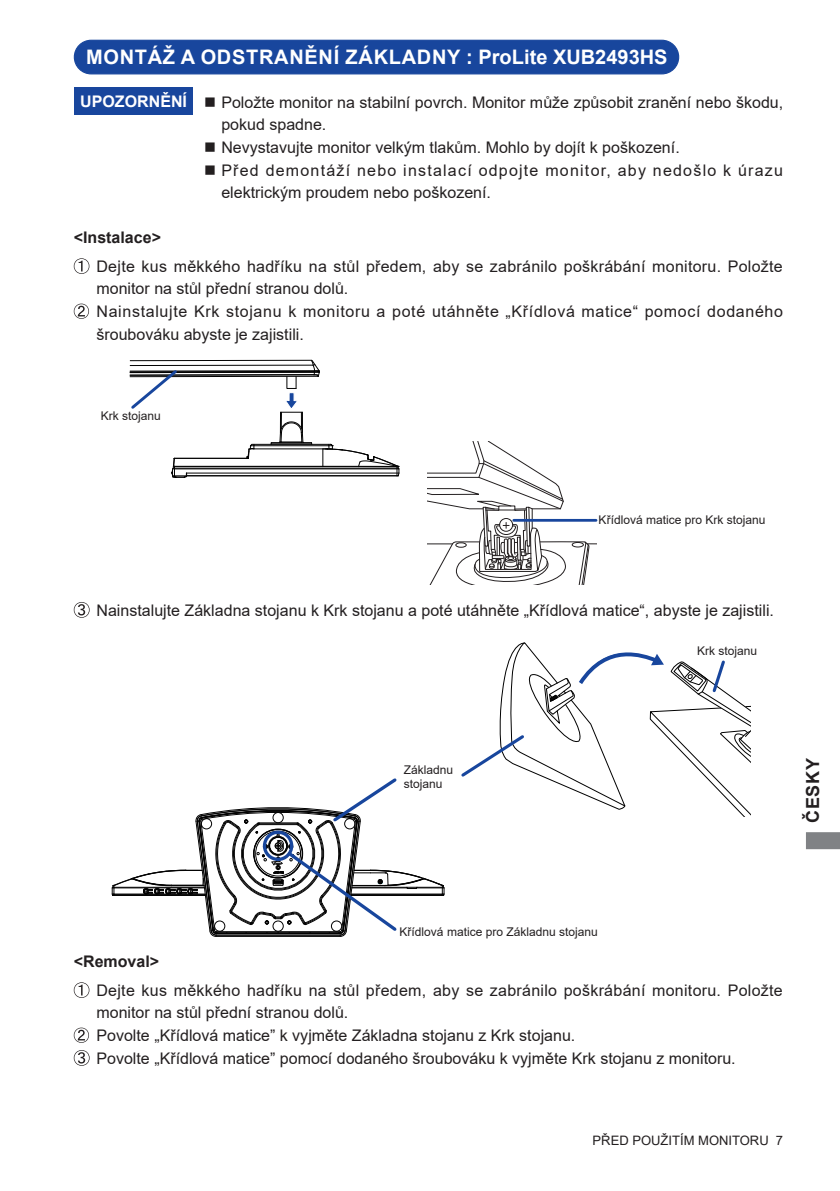
<style>
.page{position:relative;width:840px;height:1191px;background:#fff}
.page>*{position:absolute;margin:0;border:0;box-sizing:border-box;transform-origin:0 0}
.t1{font:700 20px "Arial";letter-spacing:.035em;color:#fff}
.t2{font:700 18px "Arial";letter-spacing:.035em;color:#231f20}
.t3{font:16px/22.6px "Arial";color:#231f20}
.t4{font:16px/22.6px "Arial";letter-spacing:.075em;color:#231f20}
.t5{font:700 16px "Arial";color:#231f20}
.t6{font:700 16px "Arial";color:#fff}
.t7{font:13px "Arial";color:#231f20}
.t8{font:12px/14.2px "Arial";color:#231f20}
</style>
<div class="page">
<svg style="left:806px;top:832px;width:33px;height:17px"></svg>
<div style="left:75px;top:88px;width:118px;height:27px;background:#18469d"></div>
<div style="left:74px;top:40px;width:604px;height:34px;background:#18469d;border-radius:17px"></div>
<div style="left:74px;top:40px;width:604px;height:34px;border:1px solid #18469d;border-radius:17px"></div>
<svg style="left:74px;top:982px;width:15px;height:16px"></svg>
<svg style="left:74px;top:1027px;width:15px;height:15px"></svg>
<svg style="left:74px;top:1050px;width:15px;height:15px"></svg>
<svg style="left:74px;top:258px;width:15px;height:16px"></svg>
<svg style="left:74px;top:304px;width:15px;height:15px"></svg>
<svg style="left:74px;top:602px;width:15px;height:15px"></svg>
<svg style="left:129px;top:359px;width:270px;height:119px"></svg>
<svg style="left:427px;top:441px;width:168px;height:143px"></svg>
<hr style="left:513px;top:519px;width:82px;height:3px;background:#18469d">
<svg style="left:111px;top:778px;width:333px;height:159px"></svg>
<svg style="left:461px;top:642px;width:288px;height:174px"></svg>
<p class="t1" style="left:86px;top:43px;width:582px">MONTÁŽ A ODSTRANĚNÍ ZÁKLADNY : ProLite XUB2493HS</p>
<p class="t6" style="left:80px;top:90px;width:108px">UPOZORNĚNÍ</p>
<p class="t3" style="left:221px;top:90px;width:563px;text-indent:-17px">■ Položte monitor na stabilní povrch. Monitor může způsobit zranění nebo škodu, pokud spadne.</p>
<p class="t3" style="left:204px;top:136px;width:476px">■ Nevystavujte monitor velkým tlakům. Mohlo by dojít k poškození.</p>
<p class="t4" style="left:221px;top:159px;width:563px;text-indent:-17px">■ Před demontáží nebo instalací odpojte monitor, aby nedošlo k úrazu elektrickým proudem nebo poškození.</p>
<p class="t5" style="left:74px;top:226px;width:89px">&lt;Instalace&gt;</p>
<p class="t3" style="left:96px;top:255px;width:687px">Dejte kus měkkého hadříku na stůl předem, aby se zabránilo poškrábání monitoru. Položte monitor na stůl přední stranou dolů.<br>Nainstalujte Krk stojanu k monitoru a poté utáhněte „Křídlová matice“ pomocí dodaného šroubováku abyste je zajistili.</p>
<p class="t8" style="left:101px;top:408px;width:62px">Krk stojanu</p>
<p class="t8" style="left:598px;top:512px;width:168px">Křídlová matice pro Krk stojanu</p>
<p class="t3" style="left:96px;top:599px;width:678px">Nainstalujte Základna stojanu k Krk stojanu a poté utáhněte „Křídlová matice“, abyste je zajistili.</p>
<p class="t8" style="left:696px;top:644px;width:62px">Krk stojanu</p>
<p class="t8" style="left:403px;top:763px;width:51px">Základnu stojanu</p>
<p class="t2" style="left:799px;top:822px;width:66px;rotate:-90deg">ČESKY</p>
<p class="t8" style="left:399px;top:924px;width:200px">Křídlová matice pro Základnu stojanu</p>
<p class="t5" style="left:74px;top:950px;width:87px">&lt;Removal&gt;</p>
<p class="t3" style="left:96px;top:978px;width:687px">Dejte kus měkkého hadříku na stůl předem, aby se zabránilo poškrábání monitoru. Položte monitor na stůl přední stranou dolů.<br>Povolte „Křídlová matice” k vyjměte Základna stojanu z Krk stojanu.<br>Povolte „Křídlová matice” pomocí dodaného šroubováku k vyjměte Krk stojanu z monitoru.</p>
<p class="t7" style="left:592px;top:1131px;width:192px">PŘED POUŽITÍM MONITORU 7</p>
</div>
